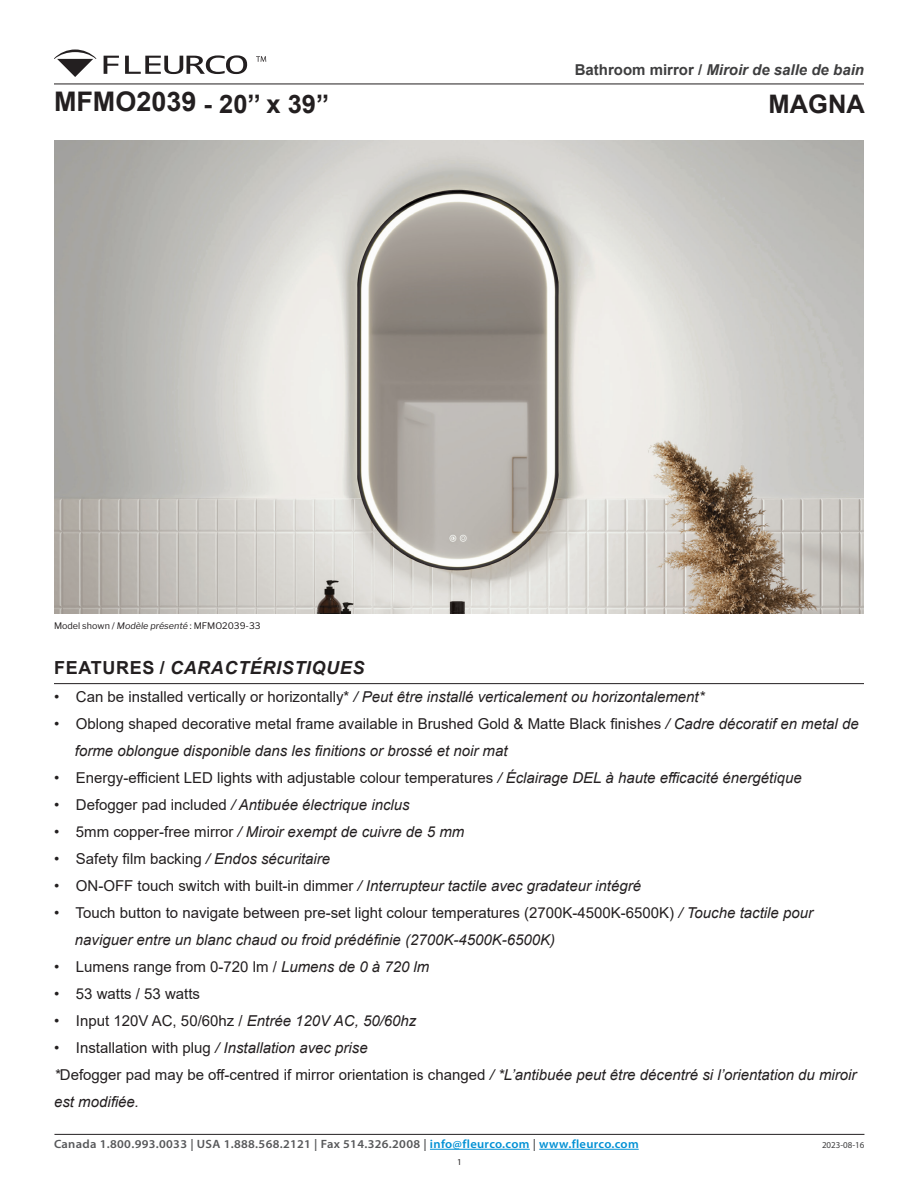
<style>
.page{position:relative;width:918px;height:1188px;background:#fff}
.page>*{position:absolute;margin:0;border:0;box-sizing:border-box;transform-origin:0 0}
.t1{font:700 25.5px "Arial";color:#231f20}
.t2{font:italic 700 18px "Arial";letter-spacing:.035em;color:#231f20}
.t3{font:italic 15px/27px "Arial";color:#231f20}
.t4{font:15px "Arial";color:#231f20}
.t5{font:italic 700 15px "Arial";color:#3e3e3f}
.t6{font:600 12px "Myriad Pro";letter-spacing:.025em;color:#57585a;scale:1.05 1}
.General_text{font:9px "Libre Franklin";color:#231f20}
.t7{font:9px "Myriad Pro";color:#3e3e3f}
.t8{font:9px "Myriad Pro";color:#231f20}
.s1{font-style:normal}
.s2{font-size:27px}
.s3{font-style:italic}
.s4{color:#0090d4}
</style>
<div class="page">
<hr style="left:54px;top:1134px;width:810px;height:1px;background:#231f20">
<hr style="left:430px;top:1149px;width:100px;height:1px;background:#0090d4">
<hr style="left:539px;top:1149px;width:100px;height:1px;background:#0090d4">
<hr style="left:54px;top:84px;width:810px;height:1px;background:#231f20">
<svg style="left:104px;top:56px;width:15px;height:18px"></svg>
<svg style="left:125px;top:55px;width:122px;height:19px"></svg>
<svg style="left:54px;top:50px;width:42px;height:27px"></svg>
<svg style="left:256px;top:56px;width:10px;height:6px"></svg>
<hr style="left:54px;top:683px;width:810px;height:1px;background:#231f20">
<img style="left:54px;top:141px;width:810px;height:473px">
<p class="t5" style="left:575px;top:60px;width:291px"><span class="s1">Bathroom mirror /</span> Miroir de salle de bain</p>
<h1 class="t1" style="left:54px;top:86px;width:277px"><span class="s2">MFMO2039</span> - 20’’ x 39’’</h1>
<h1 class="t1" style="left:769px;top:86px;width:98px">MAGNA</h1>
<p class="General_text" style="left:54px;top:620px;width:208px">Model shown / <span class="s3">Modèle présenté</span> : MFMO2039-33</p>
<p class="t2" style="left:54px;top:656px;width:312px"><span class="s1">FEATURES /</span> CARACTÉRISTIQUES</p>
<p class="t3" style="left:54px;top:684px;width:652px"><span class="s1">• Can be installed vertically or horizontally*</span> / Peut être installé verticalement ou horizontalement*</p>
<p class="t3" style="left:75px;top:711px;width:785px;text-indent:-21px"><span class="s1">• Oblong shaped decorative metal frame available in Brushed Gold &amp; Matte Black finishes</span> / Cadre décoratif en metal de forme oblongue disponible dans les finitions or brossé et noir mat</p>
<p class="t4" style="left:54px;top:768px;width:749px">• Energy-efficient LED lights with adjustable colour temperatures <span class="s3">/ Éclairage DEL à haute efficacité énergétique</span></p>
<p class="t3" style="left:54px;top:792px;width:357px"><span class="s1">• Defogger pad included</span> / Antibuée électrique inclus</p>
<p class="t3" style="left:54px;top:819px;width:412px"><span class="s1">• 5mm copper-free mirror</span> / Miroir exempt de cuivre de 5 mm</p>
<p class="t4" style="left:54px;top:849px;width:278px">• Safety film backing <span class="s3">/ Endos sécuritaire</span></p>
<p class="t3" style="left:54px;top:873px;width:589px"><span class="s1">• ON-OFF touch switch with built-in dimmer</span> / Interrupteur tactile avec gradateur intégré</p>
<p class="t3" style="left:75px;top:900px;width:740px;text-indent:-21px"><span class="s1">• Touch button to navigate between pre-set light colour temperatures (2700K-4500K-6500K)</span> / Touche tactile pour naviguer entre un blanc chaud ou froid prédéfinie (2700K-4500K-6500K)</p>
<p class="t4" style="left:54px;top:957px;width:377px">• Lumens range from 0-720 lm / <span class="s3">Lumens de 0 à 720 lm</span></p>
<p class="t4" style="left:54px;top:984px;width:148px">• 53 watts / 53 watts</p>
<p class="t4" style="left:54px;top:1011px;width:364px">• Input 120V AC, 50/60hz / <span class="s3">Entrée 120V AC, 50/60hz</span></p>
<p class="t3" style="left:54px;top:1035px;width:315px"><span class="s1">• Installation with plug</span> / Installation avec prise</p>
<p class="t3" style="left:54px;top:1062px;width:804px">*<span class="s1">Defogger pad may be off-centred if mirror orientation is changed</span> / *L’antibuée peut être décentré si l’orientation du miroir est modifiée.</p>
<p class="t6" style="left:54px;top:1136px;width:558px">Canada 1.800.993.0033 | USA 1.888.568.2121 | Fax 514.326.2008 | <span class="s4">info@fleurco.com</span> | <span class="s4">www.fleurco.com</span></p>
<p class="t7" style="left:822px;top:1140px;width:44px">2023-08-16</p>
<p class="t8" style="left:457px;top:1157px;width:6px">1</p>
</div>
